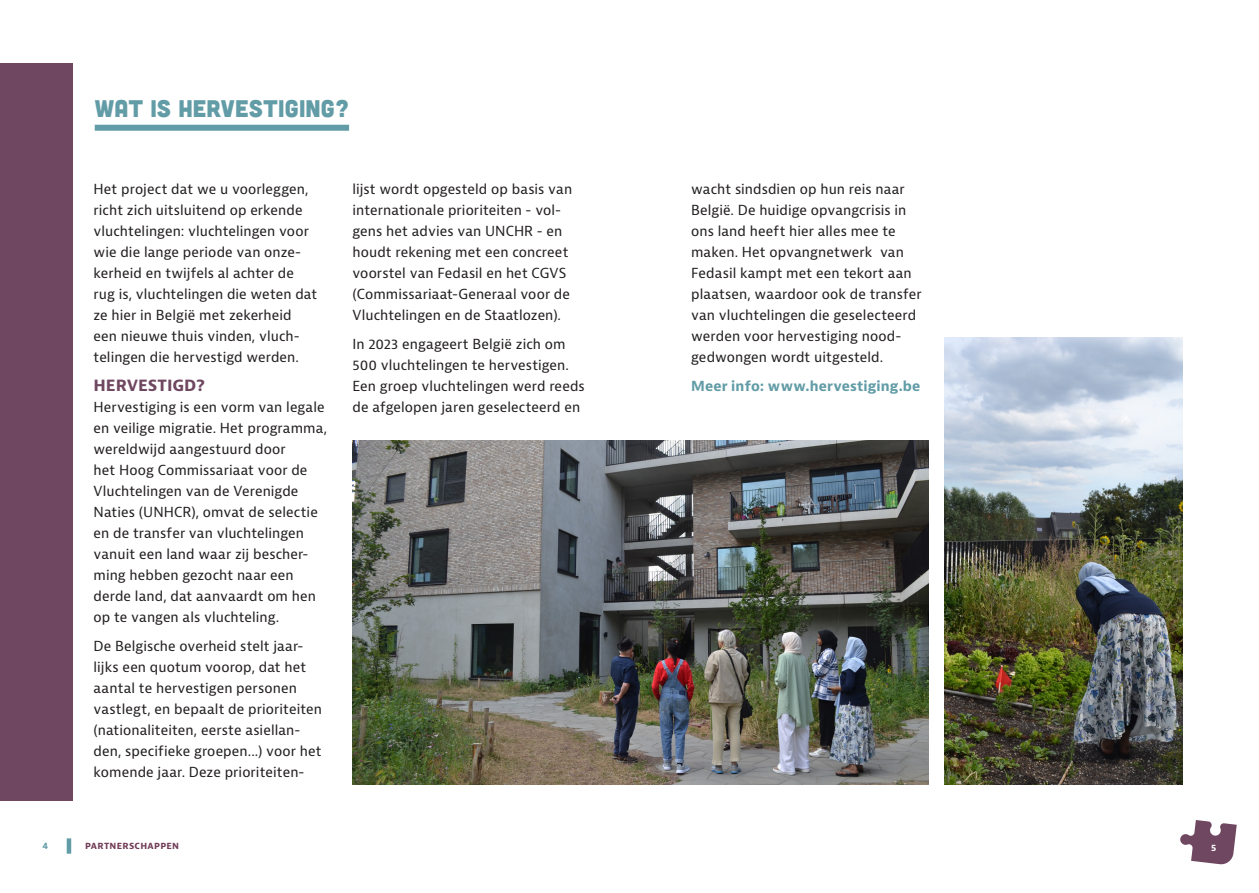
<style>
.page{position:relative;width:1259px;height:893px;background:#fff}
.page>*{position:absolute;margin:0;border:0;box-sizing:border-box;transform-origin:0 0}
.TUSSENTITEL{font:24px "Cubano Sharp";letter-spacing:.01em;color:#629ca6}
.BODY_BLACK{font:700 16.5px "Bernina Sans";letter-spacing:-.005em;color:#6f4760}
.BODY_BLACK-2{font:13.5px/21px "Bernina Sans";letter-spacing:.005em;color:#231f20}
.BODY_BLACK-3{font:700 13.5px "Bernina Sans";letter-spacing:.01em;color:#629ca6}
.t1{font:700 9px "Bernina Sans";letter-spacing:.03em;color:#713a56}
.t2{font:700 9px "Bernina Sans";color:#629ca6}
.t3{font:700 9px "Bernina Sans";color:#fff}
</style>
<div class="page">
<svg style="left:1180px;top:820px;width:56px;height:45px"></svg>
<div style="left:95px;top:125px;width:254px;height:6px;background:#629ca6"></div>
<img style="left:352px;top:441px;width:576px;height:344px">
<div style="left:0;top:64px;width:72px;height:737px;background:#6f4760"></div>
<img style="left:944px;top:338px;width:238px;height:447px">
<hr style="left:67px;top:838px;width:4px;height:16px;background:#629ca6">
<p class="TUSSENTITEL" style="left:95px;top:93px;width:256px">WAT IS HERVESTIGING?</p>
<p class="BODY_BLACK-2" style="left:94px;top:179px;width:225px">Het project dat we u voorleggen, richt zich uitsluitend op erkende vluchtelingen: vluchtelingen voor wie die lange periode van onze&shy;kerheid en twijfels al achter de rug is, vluchtelingen die weten dat ze hier in België met zekerheid een nieuwe thuis vinden, vluch&shy;telingen die hervestigd werden.</p>
<p class="BODY_BLACK" style="left:94px;top:374px;width:113px">HERVESTIGD?</p>
<p class="BODY_BLACK-2" style="left:94px;top:397px;width:235px">Hervestiging is een vorm van legale en veilige migratie. Het programma, wereldwijd aangestuurd door<br>het Hoog Commissariaat voor de<br>Vluchtelingen van de Verenigde<br>Naties (UNHCR), omvat de selectie en de transfer van vluchtelingen vanuit een land waar zij bescher&shy;ming hebben gezocht naar een derde land, dat aanvaardt om hen op te vangen als vluchteling.</p>
<p class="BODY_BLACK-2" style="left:94px;top:636px;width:230px">De Belgische overheid stelt jaar&shy;lijks een quotum voorop, dat het aantal te hervestigen personen vastlegt, en bepaalt de prioriteiten (nationaliteiten, eerste asiellan&shy;den, specifieke groepen...) voor het komende jaar. Deze prioriteiten-</p>
<p class="BODY_BLACK-2" style="left:352px;top:179px;width:221px">lijst wordt opgesteld op basis van internationale prioriteiten - vol&shy;gens het advies van UNCHR - en houdt rekening met een concreet voorstel van Fedasil en het CGVS (Commissariaat-Generaal voor de Vluchtelingen en de Staatlozen).</p>
<p class="BODY_BLACK-2" style="left:352px;top:334px;width:234px">In 2023 engageert België zich om 500 vluchtelingen te hervestigen.<br>Een groep vluchtelingen werd reeds de afgelopen jaren geselecteerd en</p>
<p class="BODY_BLACK-2" style="left:691px;top:179px;width:232px">wacht sindsdien op hun reis naar<br>België. De huidige opvangcrisis in ons land heeft hier alles mee te maken. Het opvangnetwerk van<br>Fedasil kampt met een tekort aan plaatsen, waardoor ook de transfer van vluchtelingen die geselecteerd werden voor hervestiging nood&shy;gedwongen wordt uitgesteld.</p>
<p class="BODY_BLACK-3" style="left:691px;top:377px;width:231px">Meer info: www.hervestiging.be</p>
<p class="t2" style="left:43px;top:840px;width:7px">4</p>
<p class="t1" style="left:85px;top:840px;width:96px">PARTNERSCHAPPEN</p>
<p class="t3" style="left:1211px;top:841px;width:7px">5</p>
</div>
